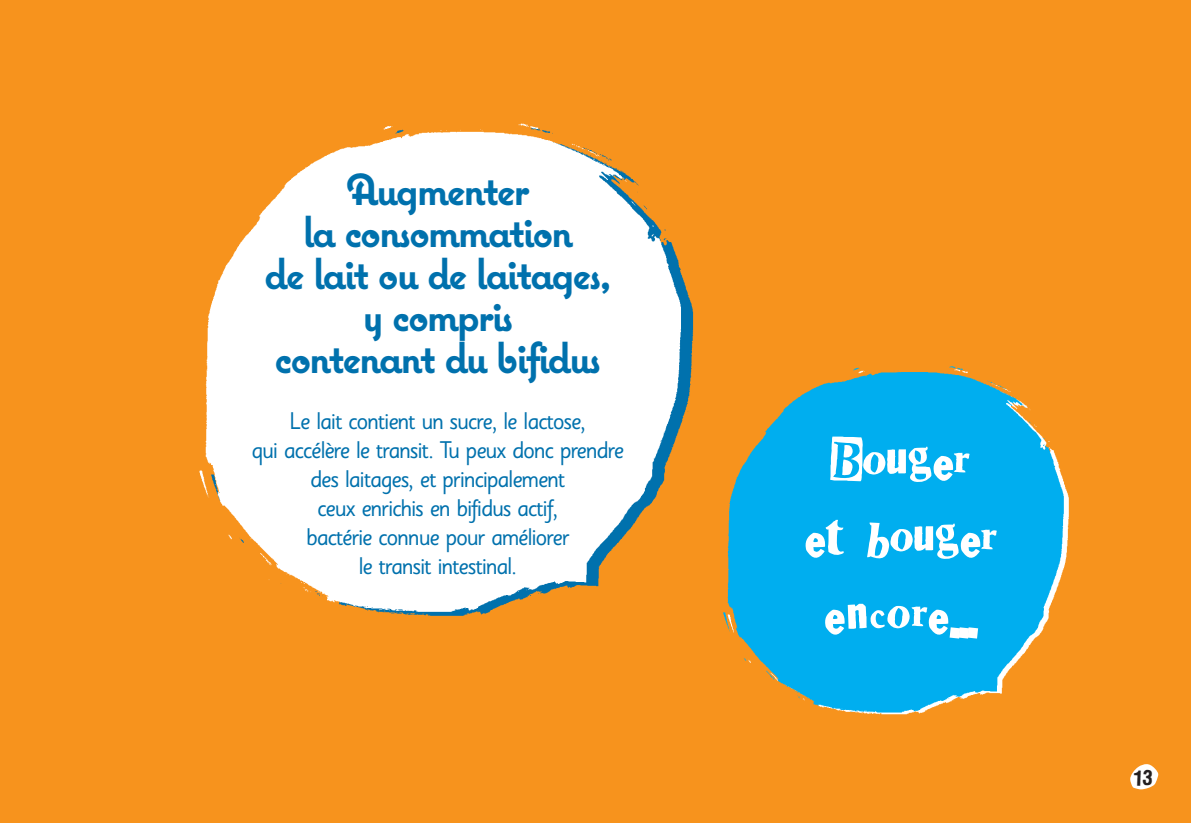
<style>
.page{position:relative;width:1191px;height:823px;background:#fff}
.page>*{position:absolute;margin:0;border:0;box-sizing:border-box;transform-origin:0 0}
.t1{font:64px/76.8px "Shoplifter";letter-spacing:-.045em;color:#fff;text-align:center}
.t2{font:700 44px/42px "Coquette";letter-spacing:-.05em;color:#0071ad;text-align:center}
.t3{font:24px/28.8px "Sassoon Sans";letter-spacing:-.055em;color:#0071ad;text-align:center}
.t4{font:24px "Shoplifter";color:#231f20}
</style>
<div class="page">
<div style="left:0;top:0;width:1191px;height:822px;background:#f7931d"></div>
<img style="left:199px;top:123px;width:494px;height:493px">
<img style="left:723px;top:366px;width:346px;height:349px">
<svg style="left:1130px;top:764px;width:28px;height:24px"></svg>
<h2 class="t2" style="left:264px;top:173px;width:349px">Augmenter<br>la consommation<br>de lait ou de laitages, y compris<br>contenant du bifidus</h2>
<p class="t3" style="left:251px;top:410px;width:374px">Le lait contient un sucre, le lactose,<br>qui accélère le transit. Tu peux donc prendre des laitages, et principalement<br>ceux enrichis en bifidus actif,<br>bactérie connue pour améliorer<br>le transit intestinal.</p>
<h1 class="t1" style="left:802px;top:423px;width:197px">Bouger et bouger encore...</h1>
<p class="t4" style="left:1134px;top:761px;width:21px">13</p>
</div>
